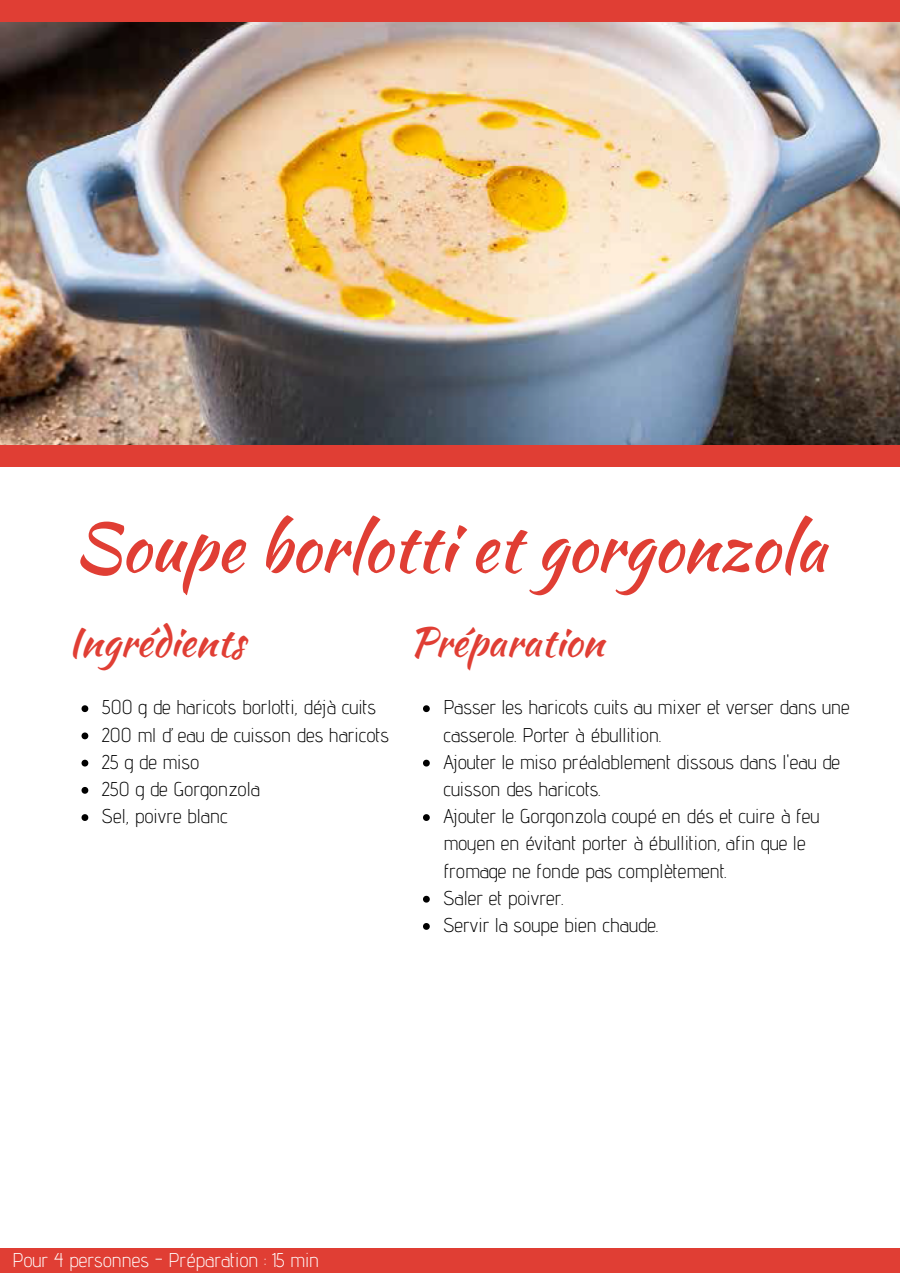
<style>
.page{position:relative;width:900px;height:1273px;background:#fff}
.page>*{position:absolute;margin:0;border:0;box-sizing:border-box;transform-origin:0 0}
.t1{font:66.6px "Kaushan Script";color:#e03e34}
.t2{font:40.05px "Kaushan Script";color:#e03e34}
.t3{font:300 19.95px/27.2px "Advent Pro";color:#000}
.t4{font:300 19.95px "Advent Pro";color:#fff}
</style>
<div class="page">
<img style="left:0;top:22px;width:900px;height:423px">
<svg style="left:82px;top:705px;width:6px;height:7px"></svg>
<svg style="left:82px;top:732px;width:6px;height:7px"></svg>
<svg style="left:82px;top:759px;width:6px;height:7px"></svg>
<svg style="left:82px;top:787px;width:6px;height:6px"></svg>
<svg style="left:82px;top:814px;width:6px;height:7px"></svg>
<svg style="left:423px;top:705px;width:7px;height:7px"></svg>
<svg style="left:423px;top:759px;width:7px;height:7px"></svg>
<svg style="left:423px;top:814px;width:7px;height:7px"></svg>
<svg style="left:423px;top:895px;width:7px;height:7px"></svg>
<svg style="left:423px;top:923px;width:7px;height:6px"></svg>
<div style="left:0;top:445px;width:900px;height:21px;background:#e03e34"></div>
<div style="left:0;top:1248px;width:900px;height:24px;background:#e03e34"></div>
<div style="left:0;top:0;width:900px;height:22px;background:#e03e34"></div>
<p class="t1" style="left:74px;top:498px;width:754px">Soupe borlotti et gorgonzola</p>
<p class="t2" style="left:68px;top:613px;width:178px">Ingrédients</p>
<p class="t3" style="left:102px;top:693px;width:276px">500 g de haricots borlotti, déjà cuits</p>
<p class="t3" style="left:102px;top:720px;width:289px">200 ml d’eau de cuisson des haricots</p>
<p class="t3" style="left:102px;top:748px;width:99px">25 g de miso</p>
<p class="t3" style="left:102px;top:775px;width:160px">250 g de Gorgonzola</p>
<p class="t3" style="left:102px;top:802px;width:127px">Sel, poivre blanc</p>
<p class="t2" style="left:409px;top:613px;width:196px">Préparation</p>
<p class="t3" style="left:443px;top:693px;width:408px">Passer les haricots cuits au mixer et verser dans une casserole. Porter à ébullition.</p>
<p class="t3" style="left:443px;top:748px;width:398px">Ajouter le miso préalablement dissous dans l'eau de cuisson des haricots.</p>
<p class="t3" style="left:443px;top:802px;width:377px">Ajouter le Gorgonzola coupé en dés et cuire à feu moyen en évitant porter à ébullition, afin que le fromage ne fonde pas complètement.</p>
<p class="t3" style="left:443px;top:884px;width:122px">Saler et poivrer.</p>
<p class="t3" style="left:443px;top:911px;width:217px">Servir la soupe bien chaude.</p>
<p class="t4" style="left:13px;top:1247px;width:308px">Pour 4 personnes - Préparation : 15 min</p>
</div>
